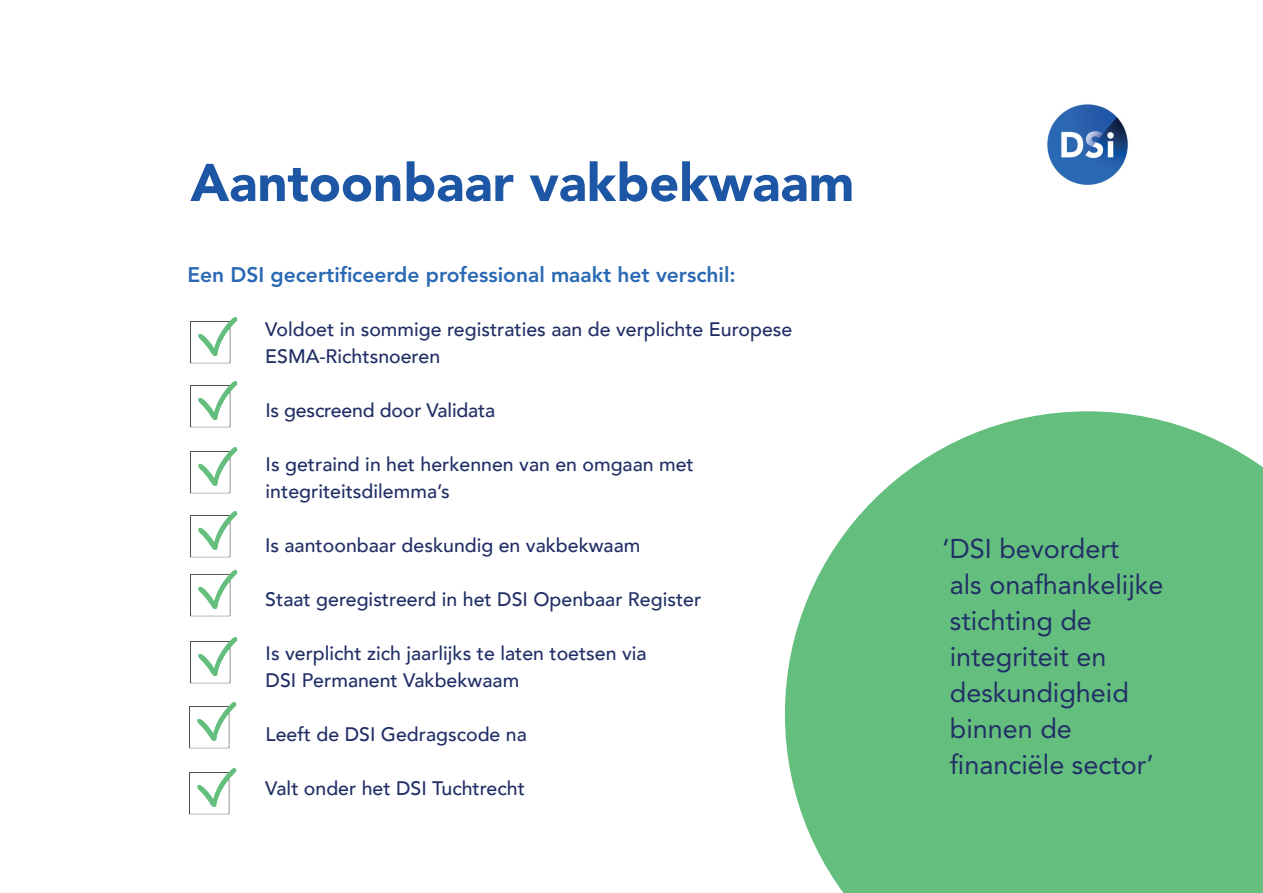
<style>
.page{position:relative;width:1263px;height:893px;background:#fff}
.page>*{position:absolute;margin:0;border:0;box-sizing:border-box;transform-origin:0 0}
.t1{font:900 52.5px "Avenir LT Std";color:#1e56a6}
.t2{font:27px/36px "Avenir LT Std";color:#212f66}
.t3{font:800 21px "Avenir LT Std";color:#2a69b3}
.t4{font:500 19.5px/27px "Avenir";color:#212f66}
</style>
<div class="page">
<svg style="left:785px;top:411px;width:478px;height:482px;background:#75c68c"></svg>
<img style="left:1047px;top:104px;width:81px;height:81px">
<img style="left:190px;top:511px;width:47px;height:47px">
<img style="left:190px;top:570px;width:47px;height:47px">
<img style="left:190px;top:637px;width:47px;height:47px">
<img style="left:189px;top:702px;width:47px;height:47px">
<img style="left:190px;top:768px;width:47px;height:47px">
<img style="left:191px;top:317px;width:47px;height:47px">
<img style="left:190px;top:381px;width:47px;height:47px">
<img style="left:190px;top:447px;width:47px;height:47px">
<h1 class="t1" style="left:190px;top:151px;width:665px">Aantoonbaar vakbekwaam</h1>
<p class="t3" style="left:187px;top:262px;width:550px">Een DSI gecertificeerde professional maakt het verschil:</p>
<p class="t4" style="left:265px;top:315px;width:528px">Voldoet in sommige registraties aan de verplichte Europese<br>ESMA-Richtsnoeren</p>
<p class="t4" style="left:265px;top:396px;width:231px">Is gescreend door Validata</p>
<p class="t4" style="left:266px;top:450px;width:430px">Is getraind in het herkennen van en omgaan met integriteitsdilemma’s</p>
<p class="t4" style="left:265px;top:531px;width:377px">Is aantoonbaar deskundig en vakbekwaam</p>
<p class="t4" style="left:265px;top:585px;width:437px">Staat geregistreerd in het DSI Openbaar Register</p>
<p class="t4" style="left:266px;top:639px;width:382px">Is verplicht zich jaarlijks te laten toetsen via<br>DSI Permanent Vakbekwaam</p>
<p class="t4" style="left:266px;top:720px;width:263px">Leeft de DSI Gedragscode na</p>
<p class="t4" style="left:265px;top:774px;width:261px">Valt onder het DSI Tuchtrecht</p>
<h2 class="t2" style="left:942px;top:531px;width:223px">‘DSI bevordert<br>als onafhankelijke stichting de integriteit en deskundigheid binnen de financiële sector’</h2>
</div>
